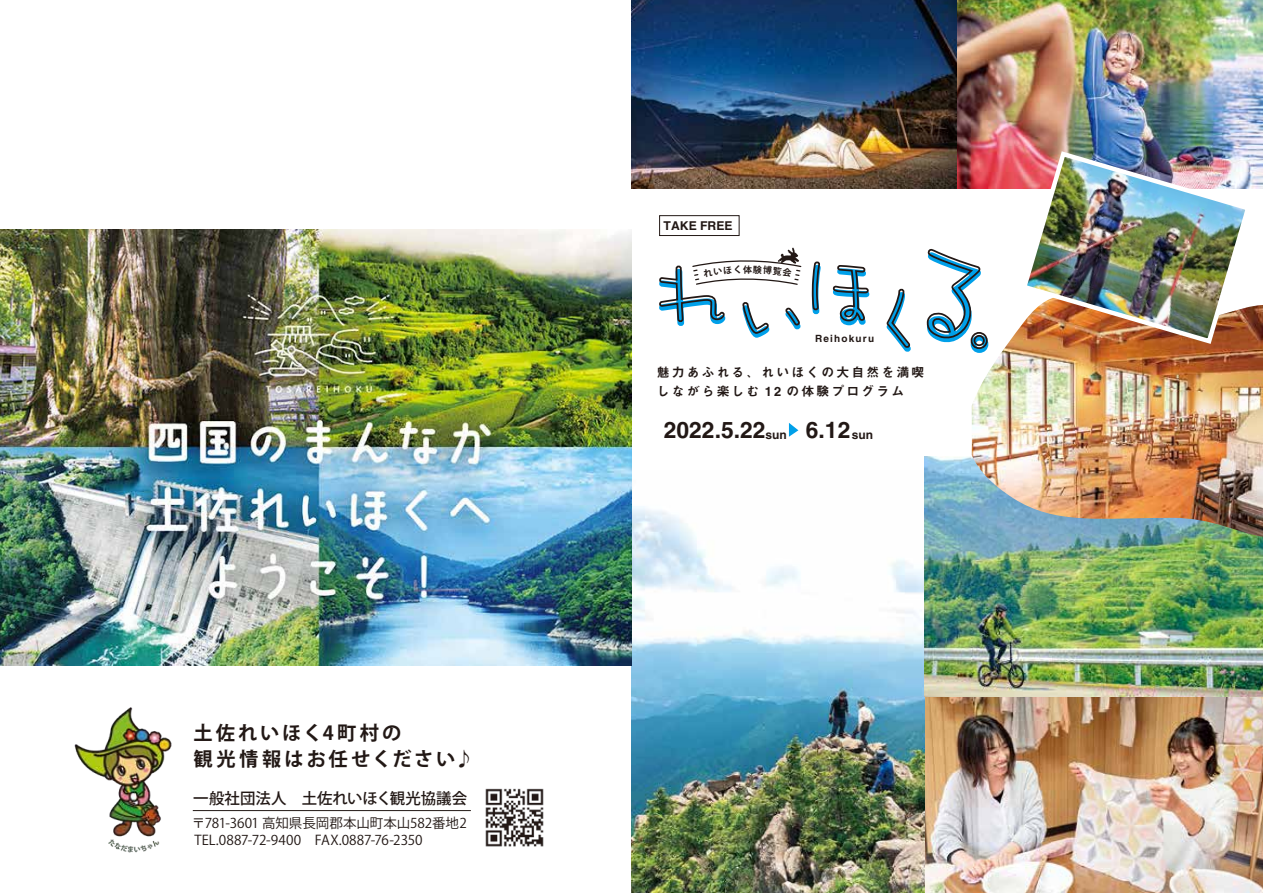
<style>
.page{position:relative;width:1263px;height:893px;background:#fff}
.page>*{position:absolute;margin:0;border:0;box-sizing:border-box;transform-origin:0 0}
.t1{font:98.7px "DF Tegaki Raku Std W3";color:#00a0e9}
.t2{font:22.8px "Midashi Go MB31";color:#221815}
.t3{font:700 19.2px/25.7px "Koz Go Pr 6 N";letter-spacing:.155em;color:#221815}
.t4{font:500 15.45px "Koz Go Pr 6 N";letter-spacing:-.005em;color:#221815}
.t5{font:13.5px/16.5px "Koz Go Pr 6 N";letter-spacing:-.005em;color:#221815}
.t6{font:12.9px/18.6px "Midashi Go MB31";letter-spacing:.16em;color:#221815}
.t7{font:12.15px "Midashi Go MB31";color:#221815}
.t8{font:12px "Midashi Go MB31";color:#221815}
.t9{font:10.05px "Midashi Go MB31";letter-spacing:.12em;color:#221815}
.t10{font:700 9px "Koz Go Pr 6 N";color:#221815}
</style>
<div class="page">
<img style="left:631px;top:0;width:632px;height:189px">
<img style="left:631px;top:470px;width:294px;height:423px">
<img style="left:925px;top:697px;width:338px;height:196px">
<img style="left:925px;top:456px;width:338px;height:241px">
<svg style="left:811px;top:261px;width:59px;height:65px"></svg>
<svg style="left:789px;top:423px;width:9px;height:14px"></svg>
<img style="left:972px;top:305px;width:291px;height:232px">
<div style="left:659px;top:215px;width:80px;height:21px;border:1px solid #221815"></div>
<img style="left:1019px;top:149px;width:234px;height:198px">
<img style="left:485px;top:788px;width:59px;height:59px">
<img style="left:74px;top:707px;width:98px;height:146px">
<img style="left:0;top:230px;width:631px;height:435px">
<hr style="left:193px;top:810px;width:278px;height:1px;background:#221815">
<svg style="left:886px;top:248px;width:103px;height:106px"></svg>
<svg style="left:659px;top:248px;width:143px;height:90px"></svg>
<h3 class="t3" style="left:193px;top:720px;width:282px">土佐れいほく4町村の<br>観光情報はお任せください♪</h3>
<p class="t4" style="left:193px;top:790px;width:276px">一般社団法人　土佐れいほく観光協議会</p>
<p class="t5" style="left:192px;top:815px;width:276px">〒781-3601 高知県長岡郡本山町本山582番地2<br>TEL.0887-72-9400　FAX.0887-76-2350</p>
<p class="t7" style="left:664px;top:218px;width:71px">TAKE FREE</p>
<h1 class="t1" style="left:643px;top:255px;width:307px">れいほく</h1>
<p class="t10" style="left:743px;top:265px;width:10px">体</p>
<p class="t9" style="left:815px;top:332px;width:60px">Reihokuru</p>
<p class="t6" style="left:657px;top:363px;width:269px">魅力あふれる、れいほくの大自然を満喫しながら楽しむ 12 の体験プログラム</p>
<h2 class="t2" style="left:664px;top:416px;width:103px">2022.5.22</h2>
<p class="t8" style="left:765px;top:427px;width:23px">sun</p>
<h2 class="t2" style="left:806px;top:416px;width:46px">6.12</h2>
<p class="t8" style="left:852px;top:427px;width:23px">sun</p>
<h1 class="t1" style="left:963px;top:263px;width:100px">。</h1>
</div>
